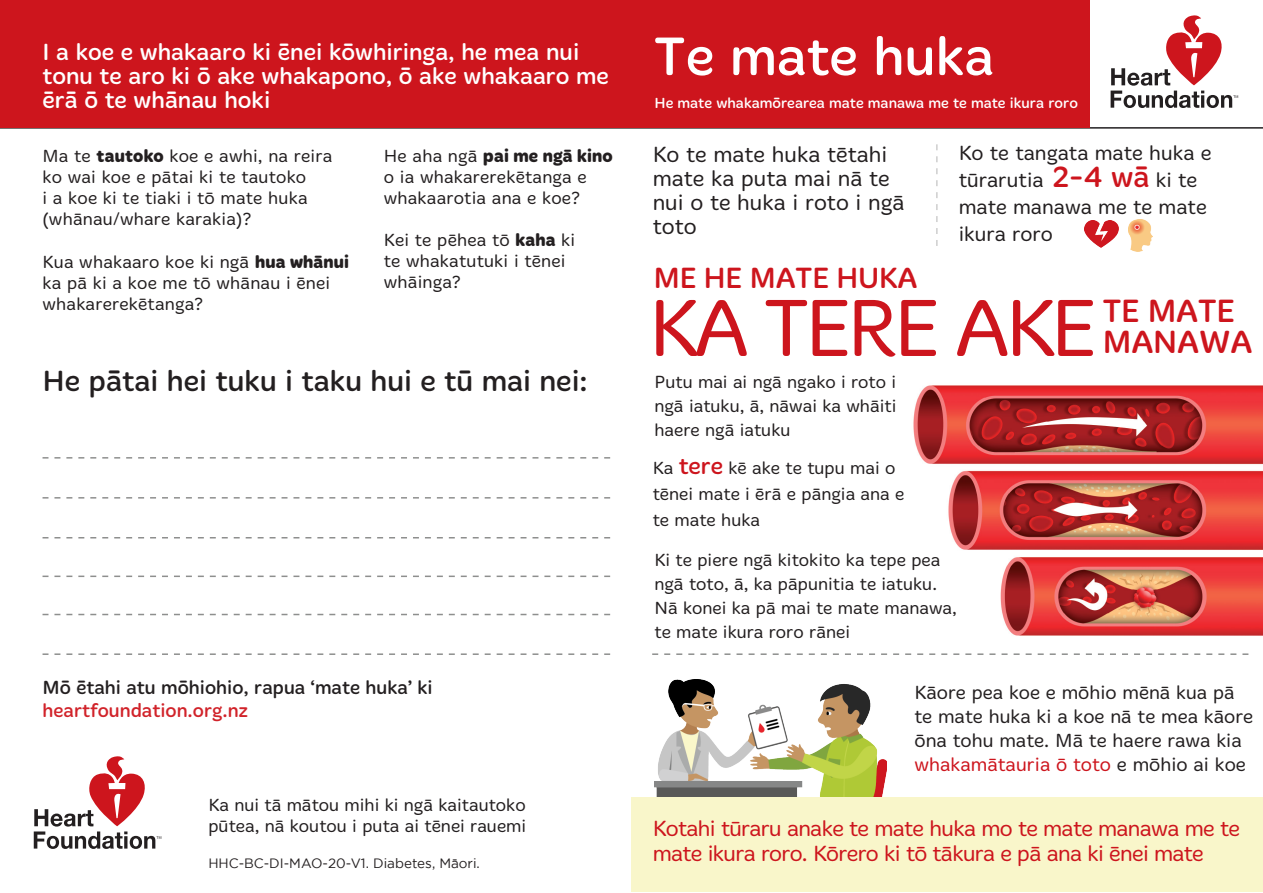
<style>
.page{position:relative;width:1263px;height:893px;background:#fff}
.page>*{position:absolute;margin:0;border:0;box-sizing:border-box;transform-origin:0 0}
.t1{font:300 82.5px "Merge";letter-spacing:-.07em;color:#cd151d}
.t2{font:55.5px "Merge";color:#fff}
.t3{font:33px/31.5px "Merge";letter-spacing:-.025em;color:#cd151d}
.t4{font:30px "Merge";color:#231f20}
.t5{font:30px "Merge";letter-spacing:-.025em;color:#cd151d}
.t6{font:24px/24px "Merge";color:#fff}
.t7{font:300 22.5px/25.5px "Merge";letter-spacing:-.03em;color:#cd151d}
.t8{font:300 22.5px/24px "Merge";color:#231f20}
.t9{font:300 21px/27px "Merge";color:#231f20}
.t10{font:300 19.5px/24px "Merge";color:#231f20}
.t11{font:19.5px/23.4px "Merge";color:#231f20}
.t12{font:300 18px/21px "Merge";color:#231f20}
.t13{font:15px "Merge";color:#fff}
.t14{font:13.5px "Gotham";color:#231f20}
.s1{font-weight:700}
.s2{color:#d1232a}
.s3{font-weight:400;font-size:30px;color:#cd151d}
.s4{font-weight:400;font-size:24px;color:#cd151d}
.s5{color:#cd151d}
</style>
<div class="page">
<svg style="left:0;top:0;width:1263px;height:129px"></svg>
<img style="left:913px;top:385px;width:350px;height:251px">
<img style="left:654px;top:679px;width:233px;height:118px">
<div style="left:631px;top:797px;width:632px;height:94px;background:#f9f6ca"></div>
<div style="left:0;top:0;width:1089px;height:128px;background:#cd151d"></div>
<svg style="left:936px;top:144px;width:2px;height:102px"></svg>
<img style="left:1084px;top:220px;width:34px;height:28px">
<img style="left:1129px;top:219px;width:23px;height:32px">
<svg style="left:652px;top:653px;width:596px;height:2px"></svg>
<svg style="left:43px;top:457px;width:567px;height:2px"></svg>
<svg style="left:43px;top:653px;width:567px;height:2px"></svg>
<svg style="left:43px;top:614px;width:567px;height:1px"></svg>
<svg style="left:43px;top:576px;width:567px;height:1px"></svg>
<svg style="left:43px;top:537px;width:567px;height:1px"></svg>
<svg style="left:43px;top:497px;width:567px;height:2px"></svg>
<svg style="left:34px;top:756px;width:127px;height:93px"></svg>
<p class="t6" style="left:43px;top:41px;width:568px">I a koe e whakaaro ki ēnei kōwhiringa, he mea nui tonu te aro ki ō ake whakapono, ō ake whakaaro me ērā ō te whānau hoki</p>
<p class="t12" style="left:43px;top:146px;width:291px">Ma te <span class="s1">tautoko</span> koe e awhi, na reira ko wai koe e pātai ki te tautoko<br>i a koe ki te tiaki i tō mate huka (whānau/whare karakia)?</p>
<p class="t12" style="left:43px;top:251px;width:308px">Kua whakaaro koe ki ngā <span class="s1">hua whānui </span>ka pā ki a koe me tō whānau i ēnei whakarerekētanga?</p>
<p class="t12" style="left:384px;top:145px;width:231px">He aha ngā <span class="s1">pai me ngā kino </span>o ia whakarerekētanga e whakaarotia ana e koe?</p>
<p class="t12" style="left:384px;top:230px;width:193px">Kei te pēhea tō <span class="s1">kaha</span> ki te whakatutuki i tēnei whāinga?</p>
<p class="t4" style="left:43px;top:364px;width:547px">He pātai hei tuku i taku hui e tū mai nei:</p>
<p class="t11" style="left:43px;top:676px;width:392px">Mō ētahi atu mōhiohio, rapua ‘mate huka’ ki <span class="s2">heartfoundation.org.nz</span></p>
<p class="t12" style="left:208px;top:794px;width:319px">Ka nui tā mātou mihi ki ngā kaitautoko</p>
<p class="t12" style="left:208px;top:816px;width:319px">pūtea, nā koutou i puta ai tēnei rauemi</p>
<p class="t14" style="left:208px;top:856px;width:273px">HHC-BC-DI-MAO-20-V1. Diabetes, Maori.</p>
<p class="t14" style="left:452px;top:851px;width:7px">-</p>
<p class="t2" style="left:653px;top:25px;width:342px">Te mate huka</p>
<p class="t13" style="left:654px;top:94px;width:425px">He mate whakamōrearea mate manawa me te mate ikura roro</p>
<p class="t8" style="left:653px;top:143px;width:253px">Ko te mate huka tētahi mate ka puta mai nā te nui o te huka i roto i ngā toto</p>
<p class="t9" style="left:959px;top:139px;width:254px">Ko te tangata mate huka e tūrarutia <span class="s3">2-4 wā</span> ki te mate manawa me te mate ikura roro</p>
<p class="t5" style="left:653px;top:261px;width:266px">ME HE MATE HUKA</p>
<p class="t1" style="left:648px;top:281px;width:451px">KA TERE AKE</p>
<p class="t12" style="left:654px;top:370px;width:243px;line-height:24px;text-align:justify">Putu mai ai ngā ngako i roto i ngā iatuku, ā, nāwai ka whāiti haere ngā iatuku</p>
<p class="t12" style="left:653px;top:455px;width:253px;line-height:26.2px">Ka <span class="s4">tere</span> kē ake te tupu mai o tēnei mate i ērā e pāngia ana e te mate huka</p>
<p class="t3" style="left:1102px;top:296px;width:152px">TE MATE<br>MANAWA</p>
<p class="t12" style="left:654px;top:548px;width:304px;line-height:24px">Ki te piere ngā kitokito ka tepe pea ngā toto, ā, ka pāpunitia te iatuku.<br>Nā konei ka pā mai te mate manawa, te mate ikura roro rānei</p>
<p class="t10" style="left:914px;top:680px;width:340px">Kāore pea koe e mōhio mēnā kua pā te mate huka ki a koe nā te mea kāore ōna tohu mate. Mā te haere rawa kia <span class="s5">whakamātauria ō toto</span> e mōhio ai koe</p>
<p class="t7" style="left:653px;top:816px;width:589px">Kotahi tūraru anake te mate huka mo te mate manawa me te mate ikura roro. Kōrero ki tō tākura e pā ana ki ēnei mate</p>
</div>
